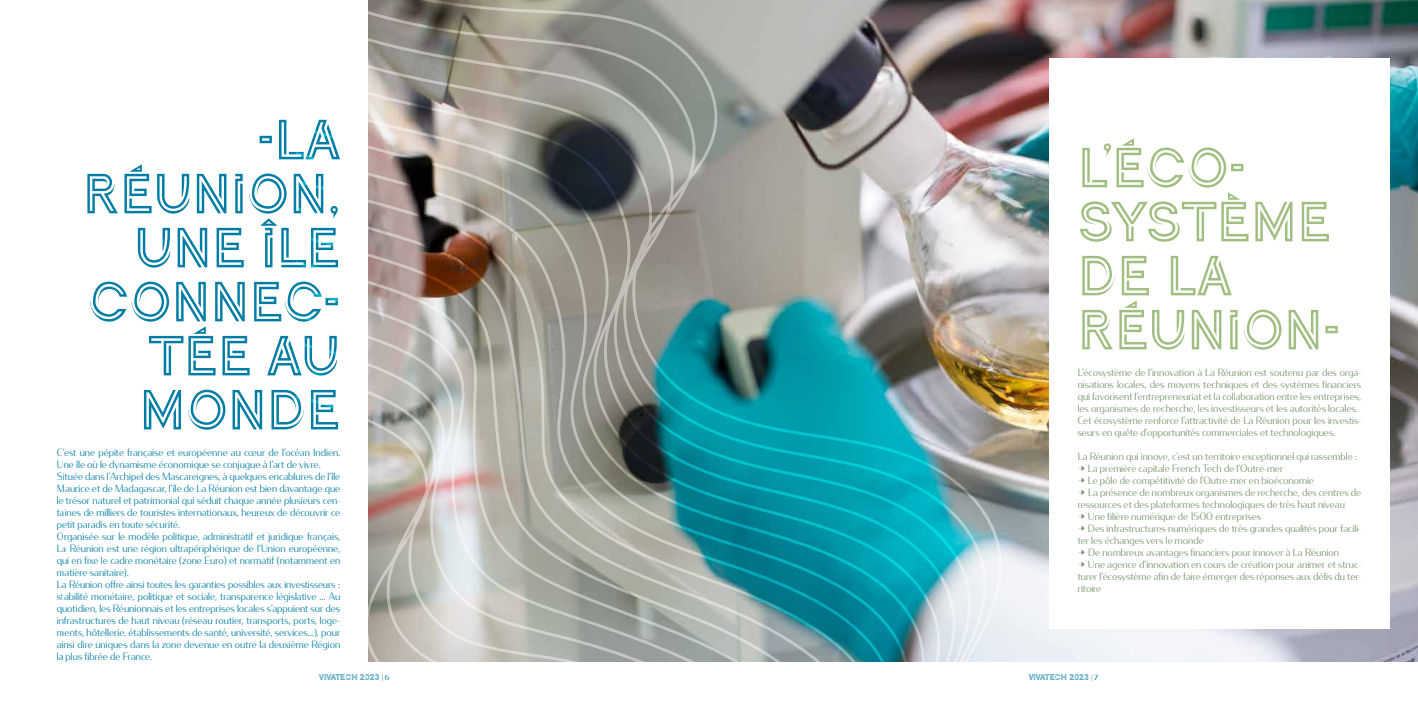
<style>
.page{position:relative;width:1418px;height:709px;background:#fff}
.page>*{position:absolute;margin:0;border:0;box-sizing:border-box;transform-origin:0 0}
.t1{font:60px/54px "Continuo";color:#007da4;text-align:right}
.t2{font:60px/54px "Continuo";color:#9fbe80}
.t3{font:300 10px/12px "Condor";color:#007da4}
.t4{font:300 10px/12px "Condor";color:#749269}
.t5{font:9px "Continuo";color:#007da4}
.s1{font-family:"Condor";font-size:7px}
</style>
<div class="page">
<img style="left:1011px;top:0;width:406px;height:662px">
<div style="left:1049px;top:58px;width:340px;height:571px;background:#fff"></div>
<img style="left:995px;top:0;width:16px;height:662px">
<img style="left:980px;top:0;width:15px;height:662px">
<img style="left:964px;top:0;width:16px;height:662px">
<img style="left:949px;top:0;width:15px;height:662px">
<img style="left:918px;top:0;width:31px;height:662px">
<img style="left:918px;top:3px;width:15px;height:659px">
<svg style="left:368px;top:0;width:550px;height:662px;background:#8f9794"></svg>
<svg style="left:368px;top:78px;width:534px;height:584px;background:#829696"></svg>
<svg style="left:368px;top:116px;width:519px;height:546px;background:#7e9797"></svg>
<svg style="left:368px;top:154px;width:503px;height:508px;background:#738d8d"></svg>
<svg style="left:368px;top:192px;width:488px;height:470px;background:#799492"></svg>
<svg style="left:368px;top:230px;width:472px;height:432px;background:#798f8b"></svg>
<svg style="left:368px;top:267px;width:457px;height:395px;background:#708e8a"></svg>
<svg style="left:368px;top:298px;width:441px;height:364px;background:#6b9b9c"></svg>
<svg style="left:368px;top:328px;width:426px;height:334px;background:#64989a"></svg>
<svg style="left:368px;top:356px;width:410px;height:306px;background:#739695"></svg>
<svg style="left:368px;top:376px;width:406px;height:286px;background:#93a7a3"></svg>
<h1 class="t1" style="left:83px;top:115px;width:259px">-LA<br>RÉUNION,<br>UNE ÎLE<br>CONNEC-<br>TÉE AU<br>MONDE</h1>
<p class="t3" style="left:57px;top:446px;width:285px">C’est une pépite française et européenne au cœur de l’océan Indien.<br>Une île où le dynamisme économique se conjugue à l’art de vivre.<br>Située dans l’Archipel des Mascareignes, à quelques encablures de l’île Maurice et de Madagascar, l’île de La Réunion est bien davantage que le trésor naturel et patrimonial qui séduit chaque année plusieurs cen&shy;taines de milliers de touristes internationaux, heureux de découvrir ce petit paradis en toute sécurité.<br>Organisée sur le modèle politique, administratif et juridique français, La Réunion est une région ultrapériphérique de l’Union européenne, qui en fixe le cadre monétaire (zone Euro) et normatif (notamment en matière sanitaire).<br>La Réunion offre ainsi toutes les garanties possibles aux investisseurs : stabilité monétaire, politique et sociale, transparence législative … Au quotidien, les Réunionnais et les entreprises locales s’appuient sur des infrastructures de haut niveau (réseau routier, transports, ports, loge&shy;ments, hôtellerie, établissements de santé, université, services…), pour ainsi dire uniques dans la zone devenue en outre la deuxième Région la plus fibrée de France.</p>
<h1 class="t2" style="left:1077px;top:143px;width:264px">L’ÉCO-<br>SYSTÈME<br>DE LA<br>RÉUNION-</h1>
<p class="t4" style="left:1077px;top:366px;width:285px">L’écosystème de l’innovation à La Réunion est soutenu par des orga&shy;nisations locales, des moyens techniques et des systèmes financiers qui favorisent l’entrepreneuriat et la collaboration entre les entreprises, les organismes de recherche, les investisseurs et les autorités locales.<br>Cet écosystème renforce l’attractivité de La Réunion pour les investis&shy;seurs en quête d’opportunités commerciales et technologiques.</p>
<p class="t4" style="left:1077px;top:450px;width:281px">La Réunion qui innove, c’est un territoire exceptionnel qui rassemble :</p>
<p class="t4" style="left:1077px;top:462px;width:207px">→ La première capitale French Tech de l’Outre-mer</p>
<p class="t4" style="left:1077px;top:474px;width:238px">→ Le pôle de compétitivité de l’Outre-mer en bioéconomie</p>
<p class="t4" style="left:1077px;top:486px;width:285px">→ La présence de nombreux organismes de recherche, des centres de ressources et des plateformes technologiques de très haut niveau</p>
<p class="t4" style="left:1077px;top:510px;width:185px">→ Une filière numérique de 1500 entreprises</p>
<p class="t4" style="left:1077px;top:522px;width:285px">→ Des infrastructures numériques de très grandes qualités pour facili&shy;ter les échanges vers le monde</p>
<p class="t4" style="left:1077px;top:546px;width:263px">→ De nombreux avantages financiers pour innover à La Réunion</p>
<p class="t4" style="left:1077px;top:558px;width:285px;text-align:justify">→ Une agence d’innovation en cours de création pour animer et struc&shy;turer l’écosystème afin de faire émerger des réponses aux défis du ter&shy;ritoire</p>
<p class="t5" style="left:319px;top:672px;width:72px">VIVATECH 2023 <span class="s1">| 6</span></p>
<p class="t5" style="left:1028px;top:672px;width:71px">VIVATECH 2023 <span class="s1">| 7</span></p>
</div>
